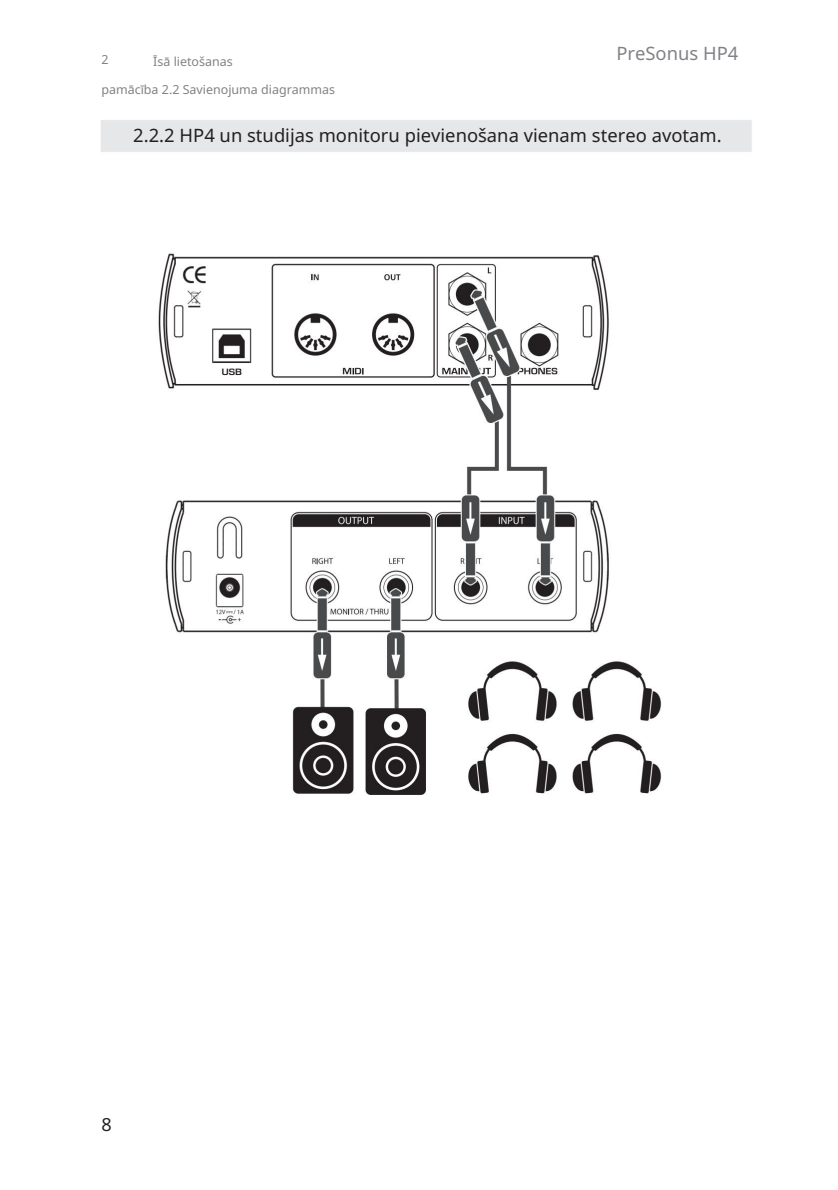
<style>
.page{position:relative;width:838px;height:1190px;background:#fff}
.page>*{position:absolute;margin:0;border:0;box-sizing:border-box;transform-origin:0 0}
.t1{font:18.4px "Noto Sans";color:#231f20}
.t2{font:18.4px "Noto Sans";color:#808285}
.t3{font:18px "Noto Sans";color:#231f20}
.t4{font:12.4px "Noto Sans";color:#808285}
</style>
<div class="page">
<img style="left:101px;top:120px;width:651px;height:675px">
<p class="t4" style="left:153px;top:53px;width:81px">Īsā lietošanas</p>
<p class="t4" style="left:101px;top:81px;width:235px">pamācība 2.2 Savienojuma diagrammas</p>
<p class="t4" style="left:101px;top:51px;width:9px">2</p>
<p class="t2" style="left:616px;top:41px;width:123px">PreSonus HP4</p>
<p class="t1" style="left:133px;top:123px;width:590px">2.2.2 HP4 un studijas monitoru pievienošana vienam stereo avotam.</p>
<p class="t3" style="left:101px;top:1111px;width:12px">8</p>
</div>
